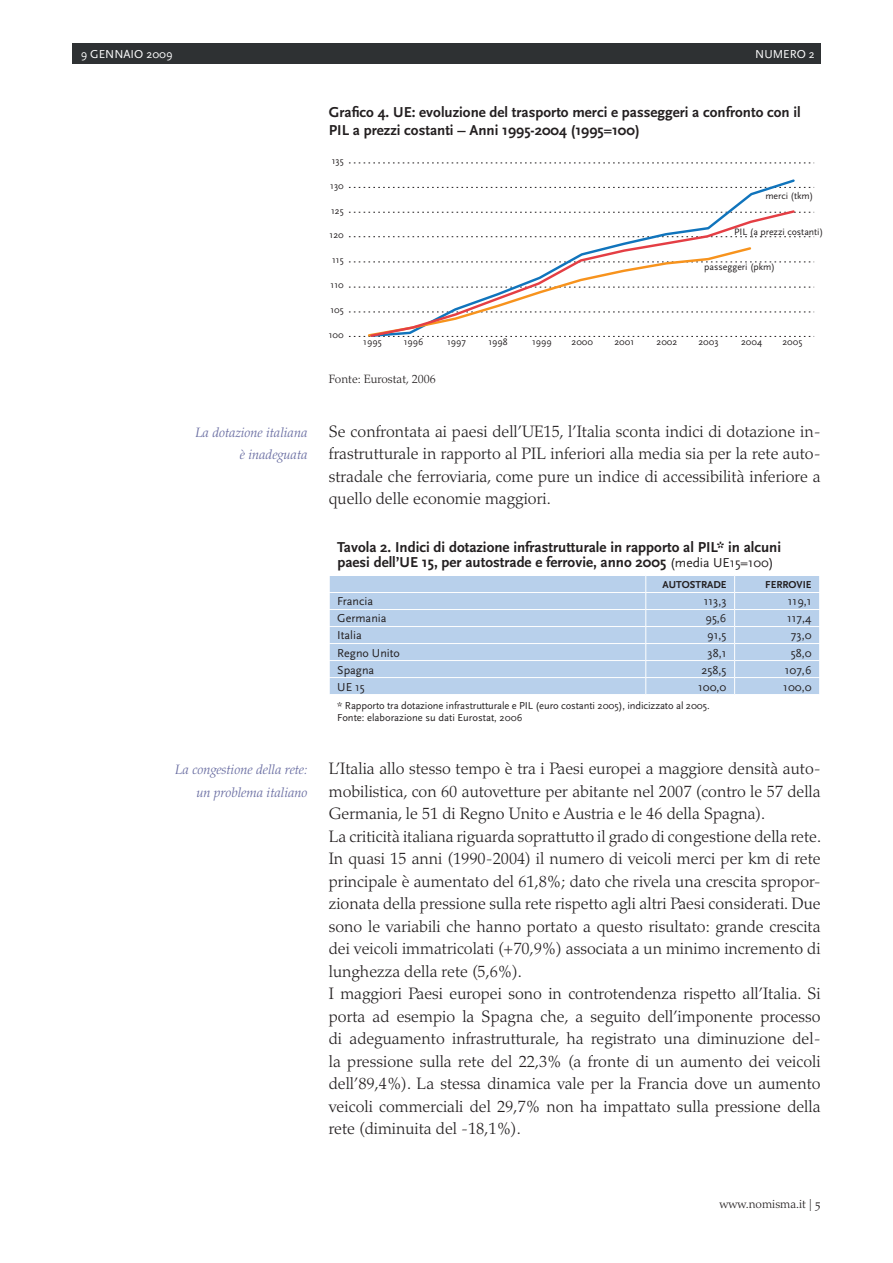
<style>
.page{position:relative;width:893px;height:1263px;background:#fff}
.page>*{position:absolute;margin:0;border:0;box-sizing:border-box;transform-origin:0 0}
.t1{font:300 16.5px/22.5px "Palatino";color:#231f20;text-align:justify}
.t2{font:700 15px/18px "Scala Sans";color:#231f20}
.t3{font:italic 300 13.5px/22.5px "Palatino";color:#65699f;text-align:right}
.t4{font:12px "Scala Sans";color:#231f20}
.t5{font:300 12px "Palatino";color:#231f20}
.t6{font:12px "Scala Sans";color:#fff}
.t7{font:10.5px/12px "Scala Sans";letter-spacing:-.01em;color:#231f20}
.t8{font:700 10.5px "Scala Sans";color:#231f20}
.t9{font:9.75px "Scala Sans";color:#231f20}
.s1{font-weight:400;font-size:13.5px}
.s2{font-family:"Palatino SC";font-weight:400}
</style>
<div class="page">
<div style="left:72px;top:43px;width:749px;height:20px;background:#2e3133"></div>
<svg style="left:349px;top:163px;width:465px;height:1px"></svg>
<svg style="left:349px;top:187px;width:465px;height:1px"></svg>
<svg style="left:349px;top:212px;width:465px;height:1px"></svg>
<svg style="left:349px;top:236px;width:465px;height:1px"></svg>
<svg style="left:369px;top:179px;width:428px;height:58px"></svg>
<svg style="left:369px;top:209px;width:427px;height:128px"></svg>
<div style="left:330px;top:576px;width:489px;height:118px;background:#b8d0eb"></div>
<hr style="left:329px;top:592px;width:317px;height:1px;background:#fff">
<hr style="left:646px;top:592px;width:89px;height:1px;background:#fff">
<hr style="left:735px;top:592px;width:85px;height:1px;background:#fff">
<hr style="left:329px;top:609px;width:317px;height:1px;background:#fff">
<hr style="left:646px;top:609px;width:89px;height:1px;background:#fff">
<hr style="left:735px;top:609px;width:85px;height:1px;background:#fff">
<hr style="left:329px;top:626px;width:317px;height:1px;background:#fff">
<hr style="left:646px;top:626px;width:89px;height:1px;background:#fff">
<hr style="left:735px;top:626px;width:85px;height:1px;background:#fff">
<hr style="left:329px;top:643px;width:317px;height:1px;background:#fff">
<hr style="left:646px;top:643px;width:89px;height:1px;background:#fff">
<hr style="left:735px;top:643px;width:85px;height:1px;background:#fff">
<hr style="left:329px;top:660px;width:317px;height:1px;background:#fff">
<hr style="left:646px;top:660px;width:89px;height:1px;background:#fff">
<hr style="left:735px;top:660px;width:85px;height:1px;background:#fff">
<hr style="left:329px;top:677px;width:317px;height:1px;background:#fff">
<svg style="left:329px;top:576px;width:1px;height:118px"></svg>
<hr style="left:646px;top:677px;width:89px;height:1px;background:#fff">
<svg style="left:645px;top:576px;width:1px;height:118px"></svg>
<hr style="left:735px;top:677px;width:85px;height:1px;background:#fff">
<svg style="left:734px;top:576px;width:1px;height:118px"></svg>
<p class="t6" style="left:81px;top:47px;width:18px">9 gennaio</p>
<p class="t6" style="left:146px;top:47px;width:28px">2009</p>
<p class="t6" style="left:755px;top:47px;width:61px">numero 2</p>
<p class="t2" style="left:329px;top:104px;width:473px">Grafico 4. UE: evoluzione del trasporto merci e passeggeri a confronto con il<br>PIL a prezzi costanti – Anni 1995-2004 (1995=100)</p>
<p class="t9" style="left:332px;top:155px;width:14px">135</p>
<p class="t9" style="left:330px;top:180px;width:15px">130</p>
<p class="t9" style="left:331px;top:205px;width:14px">125</p>
<p class="t9" style="left:330px;top:230px;width:16px">120</p>
<p class="t9" style="left:332px;top:255px;width:13px">115</p>
<p class="t9" style="left:331px;top:280px;width:15px">110</p>
<p class="t9" style="left:330px;top:304px;width:15px">105</p>
<p class="t9" style="left:329px;top:329px;width:16px">100</p>
<p class="t9" style="left:363px;top:337px;width:20px">1995</p>
<p class="t9" style="left:404px;top:337px;width:21px">1996</p>
<p class="t9" style="left:447px;top:337px;width:20px">1997</p>
<p class="t9" style="left:488px;top:337px;width:21px">1998</p>
<p class="t9" style="left:532px;top:337px;width:21px">1999</p>
<p class="t9" style="left:571px;top:337px;width:23px">2000</p>
<p class="t9" style="left:614px;top:337px;width:21px">2001</p>
<p class="t9" style="left:657px;top:337px;width:22px">2002</p>
<p class="t9" style="left:698px;top:337px;width:22px">2003</p>
<p class="t9" style="left:741px;top:337px;width:23px">2004</p>
<p class="t9" style="left:782px;top:337px;width:21px">2005</p>
<p class="t9" style="left:765px;top:191px;width:50px">merci (tkm)</p>
<p class="t9" style="left:734px;top:226px;width:91px">PIL (a prezzi costanti)</p>
<p class="t9" style="left:704px;top:261px;width:72px">passeggeri (pkm)</p>
<p class="t3" style="left:195px;top:421px;width:114px">La dotazione italiana è inadeguata</p>
<p class="t3" style="left:175px;top:758px;width:134px">La congestione della rete: un problema italiano</p>
<p class="t5" style="left:329px;top:372px;width:108px">Fonte: Eurostat, 2006</p>
<p class="t1" style="left:329px;top:420px;width:493px">Se confrontata ai paesi dell’UE15, l’Italia sconta indici di dotazione in&shy;frastrutturale in rapporto al PIL inferiori alla media sia per la rete auto&shy;stradale che ferroviaria, come pure un indice di accessibilità inferiore a quello delle economie maggiori.</p>
<p class="t2" style="left:337px;top:540px;width:445px;line-height:15px">Tavola 2. I ndici di dotazione infrastrutturale in rapporto al PIL* in alcuni paesi dell’UE 15, per autostrade e ferrovie, anno 2005 <span class="s1">(media U E15=100)</span></p>
<p class="t8" style="left:662px;top:579px;width:58px">Autostrade</p>
<p class="t8" style="left:765px;top:579px;width:47px">Ferrovie</p>
<p class="t4" style="left:337px;top:595px;width:37px">Francia</p>
<p class="t4" style="left:704px;top:595px;width:24px">113,3</p>
<p class="t4" style="left:788px;top:595px;width:25px">119,1</p>
<p class="t4" style="left:337px;top:612px;width:51px">Germania</p>
<p class="t4" style="left:705px;top:612px;width:23px">95,6</p>
<p class="t4" style="left:787px;top:612px;width:26px">117,4</p>
<p class="t4" style="left:337px;top:629px;width:26px">Italia</p>
<p class="t4" style="left:707px;top:629px;width:21px">91,5</p>
<p class="t4" style="left:791px;top:629px;width:22px">73,0</p>
<p class="t4" style="left:337px;top:646px;width:64px">Regno U nito</p>
<p class="t4" style="left:708px;top:646px;width:20px">38,1</p>
<p class="t4" style="left:791px;top:646px;width:22px">58,0</p>
<p class="t4" style="left:337px;top:663px;width:38px">Spagna</p>
<p class="t4" style="left:702px;top:663px;width:26px">258,5</p>
<p class="t4" style="left:785px;top:663px;width:28px">107,6</p>
<p class="t4" style="left:337px;top:680px;width:29px">UE 15</p>
<p class="t4" style="left:698px;top:680px;width:30px">100,0</p>
<p class="t4" style="left:783px;top:680px;width:30px">100,0</p>
<p class="t7" style="left:337px;top:700px;width:374px">* Rapporto tra dotazione infrastrutturale e PIL (euro costanti 2005), indicizzato al 2005.<br>Fonte: elaborazione su dati Eurostat, 2006</p>
<p class="t1" style="left:329px;top:757px;width:494px;text-align:left">L’Italia allo stesso tempo è tra i Paesi europei a maggiore densità auto&shy;mobilistica, con 60 autovetture per abitante nel 2007 (contro le 57 della Germania, le 51 di Regno Unito e Austria e le 46 della Spagna).<br>La criticità italiana riguarda soprattutto il grado di congestione della rete.<br>In quasi 15 anni (1990-2004) il numero di veicoli merci per km di rete principale è aumentato del 61,8%; dato che rivela una crescita spropor&shy;zionata della pressione sulla rete rispetto agli altri Paesi considerati. Due sono le variabili che hanno portato a questo risultato: grande crescita dei veicoli immatricolati (+70,9%) associata a un minimo incremento di lunghezza della rete (5,6%).<br>I maggiori Paesi europei sono in controtendenza rispetto all’Italia. Si porta ad esempio la Spagna che, a seguito dell’imponente processo di adeguamento infrastrutturale, ha registrato una diminuzione del&shy;la pressione sulla rete del 22,3% (a fronte di un aumento dei veicoli dell’89,4%). La stessa dinamica vale per la Francia dove un aumento veicoli commerciali del 29,7% non ha impattato sulla pressione della rete (diminuita del -18,1%).</p>
<p class="t5" style="left:719px;top:1197px;width:103px">www.nomisma.it | <span class="s2">5</span></p>
</div>
